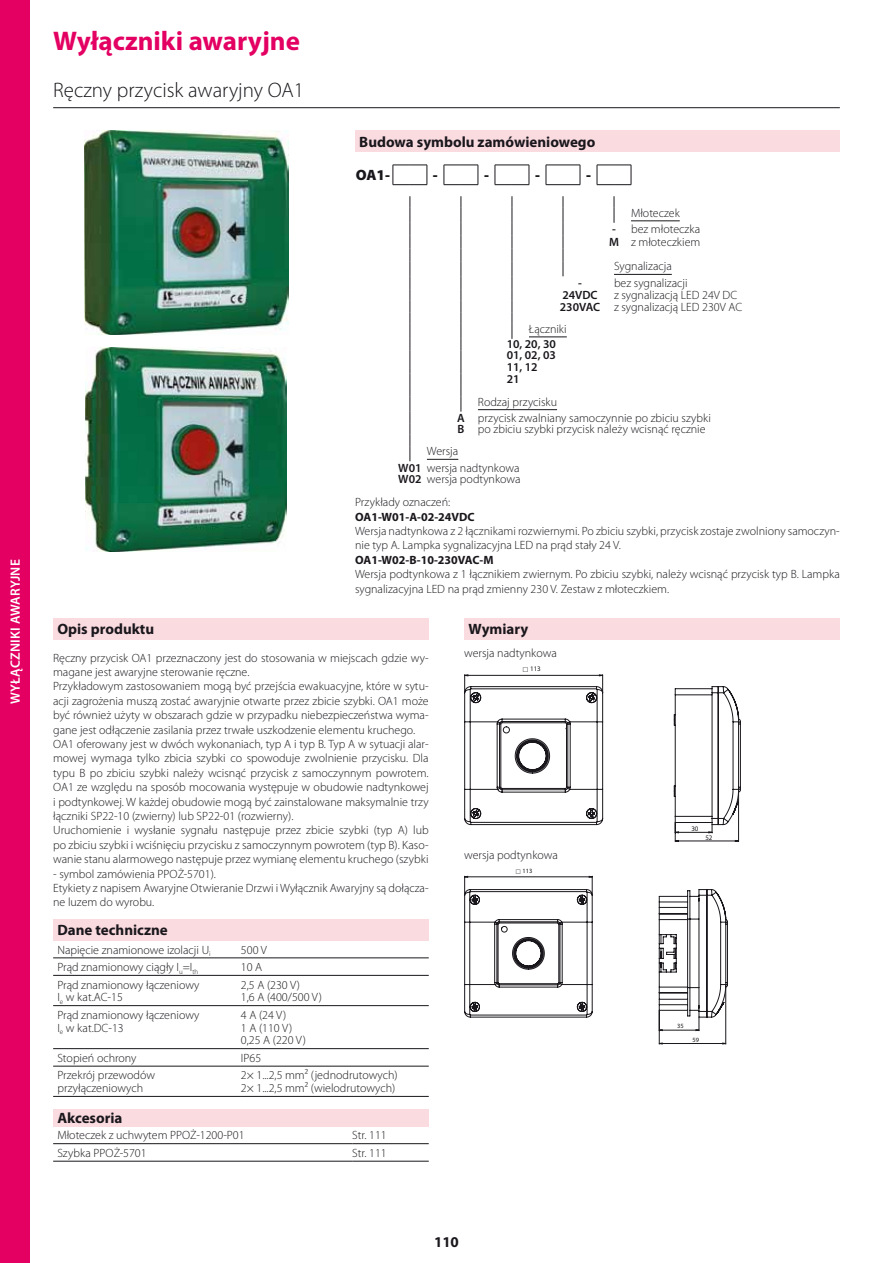
<style>
.page{position:relative;width:893px;height:1263px;background:#fff}
.page>*{position:absolute;margin:0;border:0;box-sizing:border-box;transform-origin:0 0}
.t1{font:700 27px "Myriad Pro";color:#e30062}
.t2{font:300 21px "Myriad Pro";color:#1a171c}
.t3{font:700 15px "Myriad Pro";color:#1a171c}
.t4{font:900 15px "Myriad Pro";color:#1a171c}
.t5{font:600 13.5px "Myriad Pro";letter-spacing:.02em;color:#fff}
.t6{font:300 12px/14.4px "Myriad Pro";color:#1a171c}
.t7{font:700 12px "Myriad Pro";color:#1a171c}
.t8{font:600 12px/11.6px "Myriad Pro";color:#1a171c}
.t9{font:6.9px "Myriad Pro";color:#1a171c}
.t10{font:6.45px "Myriad Pro";color:#1a171c}
.s1{font-weight:600}
</style>
<div class="page">
<div style="left:0;top:0;width:30px;height:1263px;background:#e30062"></div>
<img style="left:84px;top:131px;width:204px;height:204px">
<img style="left:86px;top:348px;width:200px;height:204px">
<div style="left:53px;top:919px;width:376px;height:21px;background:#fadbe0"></div>
<hr style="left:53px;top:957px;width:188px;height:1px;background:#1a171c">
<hr style="left:241px;top:957px;width:188px;height:1px;background:#1a171c">
<hr style="left:53px;top:975px;width:188px;height:1px;background:#1a171c">
<hr style="left:241px;top:975px;width:188px;height:1px;background:#1a171c">
<hr style="left:53px;top:1005px;width:188px;height:1px;background:#1a171c">
<hr style="left:241px;top:1005px;width:188px;height:1px;background:#1a171c">
<hr style="left:53px;top:1048px;width:188px;height:1px;background:#1a171c">
<hr style="left:241px;top:1048px;width:188px;height:1px;background:#1a171c">
<hr style="left:53px;top:1066px;width:188px;height:1px;background:#1a171c">
<hr style="left:241px;top:1066px;width:188px;height:1px;background:#1a171c">
<hr style="left:53px;top:1096px;width:188px;height:1px;background:#1a171c">
<hr style="left:241px;top:1096px;width:188px;height:1px;background:#1a171c">
<div style="left:355px;top:131px;width:485px;height:21px;background:#fadbe0"></div>
<svg style="left:393px;top:165px;width:35px;height:20px"></svg>
<svg style="left:444px;top:165px;width:35px;height:20px"></svg>
<svg style="left:495px;top:165px;width:35px;height:20px"></svg>
<svg style="left:546px;top:165px;width:35px;height:20px"></svg>
<svg style="left:597px;top:165px;width:35px;height:20px"></svg>
<svg style="left:614px;top:196px;width:1px;height:27px"></svg>
<svg style="left:563px;top:196px;width:1px;height:80px"></svg>
<svg style="left:512px;top:196px;width:1px;height:143px"></svg>
<svg style="left:461px;top:196px;width:1px;height:216px"></svg>
<svg style="left:410px;top:196px;width:1px;height:265px"></svg>
<hr style="left:631px;top:221px;width:49px;height:1px;background:#1a171c">
<hr style="left:614px;top:274px;width:58px;height:1px;background:#1a171c">
<hr style="left:529px;top:337px;width:38px;height:1px;background:#1a171c">
<hr style="left:478px;top:409px;width:79px;height:1px;background:#1a171c">
<hr style="left:427px;top:459px;width:31px;height:1px;background:#1a171c">
<div style="left:464px;top:618px;width:376px;height:21px;background:#fadbe0"></div>
<svg style="left:675px;top:839px;width:64px;height:3px"></svg>
<svg style="left:464px;top:674px;width:277px;height:165px"></svg>
<hr style="left:53px;top:107px;width:787px;height:1px;background:#1a171c">
<div style="left:53px;top:618px;width:376px;height:21px;background:#fadbe0"></div>
<div style="left:53px;top:1109px;width:376px;height:17px;background:#fadbe0"></div>
<hr style="left:53px;top:1143px;width:299px;height:1px;background:#1a171c">
<hr style="left:352px;top:1143px;width:77px;height:1px;background:#1a171c">
<hr style="left:53px;top:1161px;width:299px;height:1px;background:#1a171c">
<hr style="left:352px;top:1161px;width:77px;height:1px;background:#1a171c">
<svg style="left:464px;top:674px;width:139px;height:19px"></svg>
<svg style="left:464px;top:875px;width:264px;height:169px"></svg>
<p class="t5" style="left:7px;top:704px;width:146px;rotate:-90deg">Wyłączniki awaryjne</p>
<h1 class="t1" style="left:53px;top:23px;width:248px">Wyłączniki awaryjne</h1>
<h2 class="t2" style="left:53px;top:78px;width:252px">Ręczny przycisk awaryjny OA1</h2>
<p class="t3" style="left:359px;top:132px;width:238px">Budowa symbolu zamówieniowego</p>
<p class="t4" style="left:356px;top:165px;width:36px">OA1-</p>
<p class="t4" style="left:433px;top:165px;width:6px">-</p>
<p class="t4" style="left:484px;top:165px;width:6px">-</p>
<p class="t4" style="left:535px;top:165px;width:6px">-</p>
<p class="t4" style="left:586px;top:165px;width:6px">-</p>
<p class="t6" style="left:631px;top:206px;width:50px">Młoteczek</p>
<p class="t6" style="left:609px;top:223px;width:93px;line-height:12.9px"><span class="s1">-</span> bez młoteczka<br><span class="s1">M</span> z młoteczkiem</p>
<p class="t6" style="left:614px;top:259px;width:59px">Sygnalizacja</p>
<p class="t8" style="left:578px;top:276px;width:5px">-</p>
<p class="t6" style="left:614px;top:276px;width:75px">bez sygnalizacji</p>
<p class="t8" style="left:562px;top:289px;width:36px">24VDC</p>
<p class="t6" style="left:560px;top:290px;width:184px;line-height:11.6px;text-indent:54px">z sygnalizacją LED 24V DC<br><span class="s1">230VAC</span> z sygnalizacją LED 230V AC</p>
<p class="t6" style="left:529px;top:322px;width:39px">Łączniki</p>
<p class="t8" style="left:507px;top:338px;width:51px">10, 20, 30<br>01, 02, 03<br>11, 12<br>21</p>
<p class="t6" style="left:457px;top:394px;width:255px;line-height:16.4px;text-indent:21px">Rodzaj przycisku<br><span class="s1">A</span> przycisk zwalniany samoczynnie po zbiciu szybki</p>
<p class="t6" style="left:427px;top:419px;width:280px;line-height:21.9px;text-indent:31px"><span class="s1">B</span> po zbiciu szybki przycisk należy wcisnąć ręcznie<br>Wersja</p>
<p class="t6" style="left:398px;top:462px;width:124px;line-height:11.6px"><span class="s1">W01</span> wersja nadtynkowa<br><span class="s1">W02</span> wersja podtynkowa</p>
<p class="t6" style="left:355px;top:495px;width:97px">Przykłady oznaczeń:</p>
<p class="t7" style="left:355px;top:509px;width:121px">OA1-W01-A-02-24VDC</p>
<p class="t6" style="left:355px;top:524px;width:486px">Wersja nadtynkowa z 2 łącznikami rozwiernymi. Po zbiciu szybki, przycisk zostaje zwolniony samoczyn&shy;nie typ A. Lampka sygnalizacyjna LED na prąd stały 24 V.</p>
<p class="t7" style="left:355px;top:552px;width:140px">OA1-W02-B-10-230VAC-M</p>
<p class="t6" style="left:355px;top:567px;width:486px">Wersja podtynkowa z 1 łącznikiem zwiernym. Po zbiciu szybki, należy wcisnąć przycisk typ B. Lampka sygnalizacyjna LED na prąd zmienny 230 V. Zestaw z młoteczkiem.</p>
<p class="t3" style="left:57px;top:619px;width:98px">Opis produktu</p>
<p class="t6" style="left:53px;top:650px;width:377px">Ręczny przycisk OA1 przeznaczony jest do stosowania w miejscach gdzie wy&shy;magane jest awaryjne sterowanie ręczne.<br>Przykładowym zastosowaniem mogą być przejścia ewakuacyjne, które w sytu&shy;acji zagrożenia muszą zostać awaryjnie otwarte przez zbicie szybki. OA1 może być również użyty w obszarach gdzie w przypadku niebezpieczeństwa wyma&shy;gane jest odłączenie zasilania przez trwałe uszkodzenie elementu kruchego.<br>OA1 oferowany jest w dwóch wykonaniach, typ A i typ B. Typ A w sytuacji alar&shy;mowej wymaga tylko zbicia szybki co spowoduje zwolnienie przycisku. Dla typu B po zbiciu szybki należy wcisnąć przycisk z samoczynnym powrotem.<br>OA1 ze względu na sposób mocowania występuje w obudowie nadtynkowej i podtynkowej. W każdej obudowie mogą być zainstalowane maksymalnie trzy łączniki SP22-10 (zwierny) lub SP22-01 (rozwierny).<br>Uruchomienie i wysłanie sygnału następuje przez zbicie szybki (typ A) lub po zbiciu szybki i wciśnięciu przycisku z samoczynnym powrotem (typ B). Kaso&shy;wanie stanu alarmowego następuje przez wymianę elementu kruchego (szybki</p>
<p class="t6" style="left:53px;top:866px;width:377px">- symbol zamówienia PPOŻ-5701).<br>Etykiety z napisem Awaryjne Otwieranie Drzwi i Wyłącznik Awaryjny są dołącza&shy;ne luzem do wyrobu.</p>
<p class="t3" style="left:57px;top:920px;width:112px">Dane techniczne</p>
<p class="t6" style="left:57px;top:942px;width:155px">Napięcie znamionowe izolacji U<sub>i</sub></p>
<p class="t6" style="left:241px;top:942px;width:27px">500 V</p>
<p class="t6" style="left:57px;top:960px;width:142px">Prąd znamionowy ciągły I<sub>u</sub>=I<sub>th</sub></p>
<p class="t6" style="left:241px;top:960px;width:23px">10 A</p>
<p class="t6" style="left:57px;top:978px;width:144px;line-height:12.8px">Prąd znamionowy łączeniowy<br>I<sub>e</sub> w kat.AC-15</p>
<p class="t6" style="left:241px;top:978px;width:82px;line-height:12.8px">2,5 A (230 V)<br>1,6 A (400/500 V)</p>
<p class="t6" style="left:57px;top:1009px;width:144px;line-height:12.8px">Prąd znamionowy łączeniowy<br>I<sub>e</sub> w kat.DC-13</p>
<p class="t6" style="left:241px;top:1009px;width:67px;line-height:12.8px">4 A (24 V)<br>1 A (110 V)<br>0,25 A (220 V)</p>
<p class="t6" style="left:57px;top:1051px;width:81px">Stopień ochrony</p>
<p class="t6" style="left:241px;top:1051px;width:22px">IP65</p>
<p class="t6" style="left:57px;top:1069px;width:99px;line-height:12.8px">Przekrój przewodów przyłączeniowych</p>
<p class="t6" style="left:241px;top:1069px;width:158px;line-height:12.8px">2× 1...2,5 mm² (jednodrutowych)<br>2× 1...2,5 mm² (wielodrutowych)</p>
<p class="t3" style="left:57px;top:1108px;width:67px">Akcesoria</p>
<p class="t6" style="left:57px;top:1128px;width:189px">Młoteczek z uchwytem PPOŻ-1200-P01</p>
<p class="t6" style="left:352px;top:1128px;width:36px">Str. 111</p>
<p class="t6" style="left:57px;top:1146px;width:91px">Szybka PPOŻ-5701</p>
<p class="t6" style="left:352px;top:1146px;width:36px">Str. 111</p>
<p class="t3" style="left:469px;top:619px;width:61px">Wymiary</p>
<p class="t6" style="left:464px;top:646px;width:94px">wersja nadtynkowa</p>
<p class="t9" style="left:530px;top:665px;width:12px">113</p>
<p class="t6" style="left:464px;top:848px;width:95px">wersja podtynkowa</p>
<p class="t10" style="left:523px;top:867px;width:11px">113</p>
<p class="t9" style="left:691px;top:824px;width:9px">30</p>
<p class="t9" style="left:705px;top:833px;width:9px">52</p>
<p class="t10" style="left:677px;top:1022px;width:8px">35</p>
<p class="t10" style="left:693px;top:1035px;width:8px">59</p>
<p class="t3" style="left:434px;top:1232px;width:26px">110</p>
</div>
